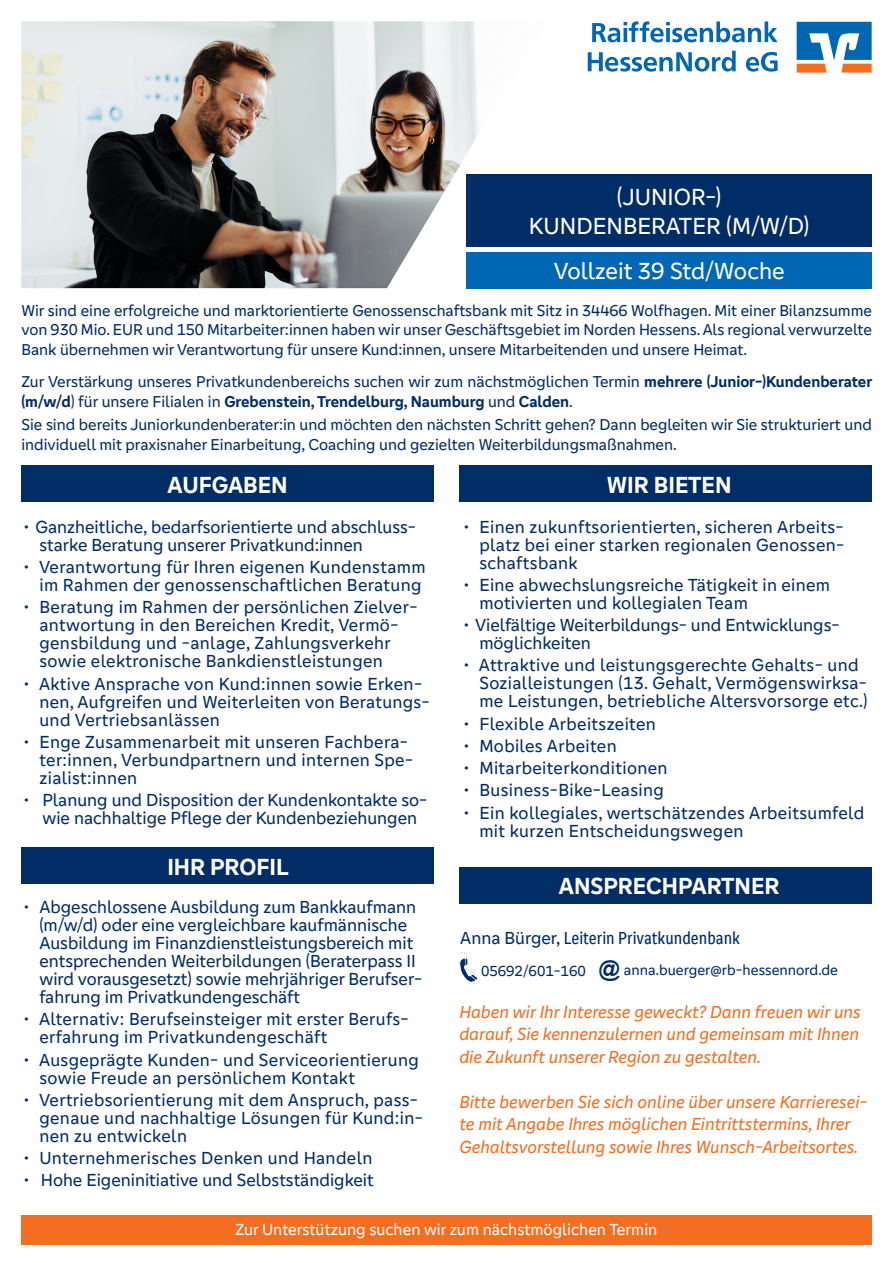
<style>
.page{position:relative;width:893px;height:1263px;background:#fff}
.page>*{position:absolute;margin:0;border:0;box-sizing:border-box;transform-origin:0 0}
.t1{font:24px "Genos GFG";color:#fff}
.t2{font:700 24px "Genos GFG";color:#fff}
.t3{font:700 21.6px "Arial";color:#002d67}
.t4{font:18px/18px "Genos GFG";letter-spacing:.02em;color:#002d66}
.t5{font:18px/18px "Genos GFG";color:#002d66}
.t6{font:italic 18px/22.5px "Genos GFG";color:#f36e21;text-align:justify}
.t7{font:condensed 18px "Genos GFG";color:#002d66}
.t8{font:16.5px "Genos GFG";color:#fff}
.t9{font:16.2px/19.5px "Genos GFG";color:#002d66}
.t10{font:15px "Genos GFG";color:#002d66}
.s1{font-weight:700}
.s2{font-stretch:normal}
</style>
<div class="page">
<svg style="left:797px;top:22px;width:75px;height:51px"></svg>
<svg style="left:592px;top:21px;width:186px;height:21px"></svg>
<svg style="left:588px;top:51px;width:148px;height:21px"></svg>
<svg style="left:746px;top:52px;width:32px;height:20px"></svg>
<div style="left:21px;top:1215px;width:851px;height:30px;background:#f36e21"></div>
<div style="left:459px;top:465px;width:413px;height:37px;background:#002d66"></div>
<div style="left:459px;top:867px;width:413px;height:36px;background:#002d66"></div>
<div style="left:467px;top:174px;width:405px;height:72px;background:#002d66"></div>
<div style="left:467px;top:252px;width:405px;height:36px;background:#0166b3"></div>
<div style="left:21px;top:465px;width:413px;height:37px;background:#002d66"></div>
<div style="left:21px;top:848px;width:413px;height:36px;background:#002d66"></div>
<img style="left:459px;top:953px;width:8px;height:12px">
<img style="left:460px;top:959px;width:17px;height:22px">
<img style="left:21px;top:21px;width:525px;height:267px">
<p class="t1" style="left:617px;top:183px;width:106px">(JUNIOR-)</p>
<p class="t1" style="left:529px;top:212px;width:282px">KUNDENBERATER (M/W/D)</p>
<p class="t1" style="left:554px;top:257px;width:233px">Vollzeit 39 Std/Woche</p>
<p class="t9" style="left:21px;top:300px;width:852px;text-align:justify">Wir sind eine erfolgreiche und marktorientierte Genossenschaftsbank mit Sitz in 34466 Wolfhagen. Mit einer Bilanzsumme von 930 Mio. EUR und 150 Mitarbeiter:innen haben wir unser Geschäftsgebiet im Norden Hessens. Als regional verwurzelte Bank übernehmen wir Verantwortung für unsere Kund:innen, unsere Mitarbeitenden und unsere Heimat.</p>
<p class="t9" style="left:21px;top:372px;width:852px">Zur Verstärkung unseres Privatkundenbereichs suchen wir zum nächstmöglichen Termin <span class="s1">mehrere (Junior-)Kundenberater (m/w/d</span>) für unsere Filialen in <span class="s1">Grebenstein, Trendelburg, Naumburg</span> und <span class="s1">Calden</span>.</p>
<p class="t9" style="left:21px;top:415px;width:852px">Sie sind bereits Juniorkundenberater:in und möchten den nächsten Schritt gehen? Dann begleiten wir Sie strukturiert und individuell mit praxisnaher Einarbeitung, Coaching und gezielten Weiterbildungsmaßnahmen.</p>
<p class="t2" style="left:168px;top:471px;width:122px">AUFGABEN</p>
<p class="t5" style="left:39px;top:518px;width:378px;text-indent:-18px">∙ Ganzheitliche, bedarfsorientierte und abschluss&shy;starke Beratung unserer Privatkund:innen</p>
<p class="t4" style="left:21px;top:558px;width:406px;text-align:right">∙ Verantwortung für Ihren eigenen Kundenstamm im Rahmen der genossenschaftlichen Beratung</p>
<p class="t4" style="left:39px;top:598px;width:380px;text-indent:-18px">∙ Beratung im Rahmen der persönlichen Zielver&shy;antwortung in den Bereichen Kredit, Vermö&shy;gensbildung und -anlage, Zahlungsverkehr sowie elektronische Bankdienstleistungen</p>
<p class="t4" style="left:39px;top:675px;width:392px;text-indent:-18px">∙ Aktive Ansprache von Kund:innen sowie Erken&shy;nen, Aufgreifen und Weiterleiten von Beratungs&shy;und Vertriebsanlässen</p>
<p class="t4" style="left:39px;top:733px;width:375px;text-indent:-18px">∙ Enge Zusammenarbeit mit unseren Fachbera&shy;ter:innen, Verbundpartnern und internen Spe&shy;zialist:innen</p>
<p class="t5" style="left:21px;top:791px;width:407px;text-align:center">∙ Planung und Disposition der Kundenkontakte so&shy;wie nachhaltige Pflege der Kundenbeziehungen</p>
<p class="t2" style="left:167px;top:853px;width:123px">IHR PROFIL</p>
<p class="t5" style="left:39px;top:898px;width:385px;text-indent:-18px">∙ Abgeschlossene Ausbildung zum Bankkaufmann (m/w/d) oder eine vergleichbare kaufmännische Ausbildung im Finanzdienstleistungsbereich mit entsprechenden Weiterbildungen (Beraterpass II wird vorausgesetzt) sowie mehrjähriger Berufser&shy;fahrung im Privatkundengeschäft</p>
<p class="t4" style="left:39px;top:1010px;width:371px;text-indent:-18px">∙ Alternativ: Berufseinsteiger mit erster Berufs&shy;erfahrung im Privatkundengeschäft</p>
<p class="t4" style="left:39px;top:1051px;width:381px;text-indent:-18px">∙ Ausgeprägte Kunden- und Serviceorientierung sowie Freude an persönlichem Kontakt</p>
<p class="t4" style="left:39px;top:1091px;width:385px;text-indent:-18px">∙ Vertriebsorientierung mit dem Anspruch, pass&shy;genaue und nachhaltige Lösungen für Kund:in&shy;nen zu entwickeln</p>
<p class="t4" style="left:21px;top:1149px;width:353px">∙ Unternehmerisches Denken und Handeln</p>
<p class="t5" style="left:21px;top:1171px;width:354px">∙ Hohe Eigeninitiative und Selbstständigkeit</p>
<p class="t2" style="left:607px;top:471px;width:126px">WIR BIETEN</p>
<p class="t4" style="left:479px;top:517px;width:366px;text-align:justify;text-indent:-18px">∙ Einen zukunftsorientierten, sicheren Arbeits&shy;platz bei einer starken regionalen Genossen&shy;schaftsbank</p>
<p class="t4" style="left:479px;top:576px;width:352px;text-indent:-18px">∙ Eine abwechslungsreiche Tätigkeit in einem motivierten und kollegialen Team</p>
<p class="t5" style="left:479px;top:616px;width:362px;text-indent:-18px">∙ Vielfältige Weiterbildungs- und Entwicklungs&shy;möglichkeiten</p>
<p class="t4" style="left:479px;top:656px;width:390px;text-indent:-18px">∙ Attraktive und leistungsgerechte Gehalts- und<br>Sozialleistungen (13. Gehalt, Vermögenswirksa&shy;me Leistungen, betriebliche Altersvorsorge etc.)</p>
<p class="t4" style="left:461px;top:714px;width:196px">∙ Flexible Arbeitszeiten</p>
<p class="t4" style="left:461px;top:737px;width:157px">∙ Mobiles Arbeiten</p>
<p class="t4" style="left:461px;top:759px;width:208px">∙ Mitarbeiterkonditionen</p>
<p class="t4" style="left:461px;top:781px;width:204px">∙ Business-Bike-Leasing</p>
<p class="t4" style="left:479px;top:803px;width:387px;text-indent:-18px">∙ Ein kollegiales, wertschätzendes Arbeitsumfeld mit kurzen Entscheidungswegen</p>
<p class="t2" style="left:559px;top:872px;width:222px">ANSPRECHPARTNER</p>
<p class="t7" style="left:460px;top:928px;width:281px"><span class="s2">Anna Bürger,</span> Leiterin Privatkundenbank</p>
<p class="t10" style="left:481px;top:962px;width:106px">05692/601-160</p>
<p class="t3" style="left:599px;top:953px;width:23px">@</p>
<p class="t10" style="left:624px;top:961px;width:216px">anna.buerger@rb-hessennord.de</p>
<p class="t6" style="left:459px;top:1000px;width:403px">Haben wir Ihr Interesse geweckt? Dann freuen wir uns darauf, Sie kennenzulernen und gemeinsam mit Ihnen die Zukunft unserer Region zu gestalten.</p>
<p class="t6" style="left:459px;top:1090px;width:410px;text-align:left">Bitte bewerben Sie sich online über unsere Karrieresei&shy;te mit Angabe Ihres möglichen Eintrittstermins, Ihrer<br>Gehaltsvorstellung sowie Ihres Wunsch-Arbeitsortes.</p>
<p class="t8" style="left:236px;top:1220px;width:423px">Zur Unterstützung suchen wir zum nächstmöglichen Termin</p>
</div>
